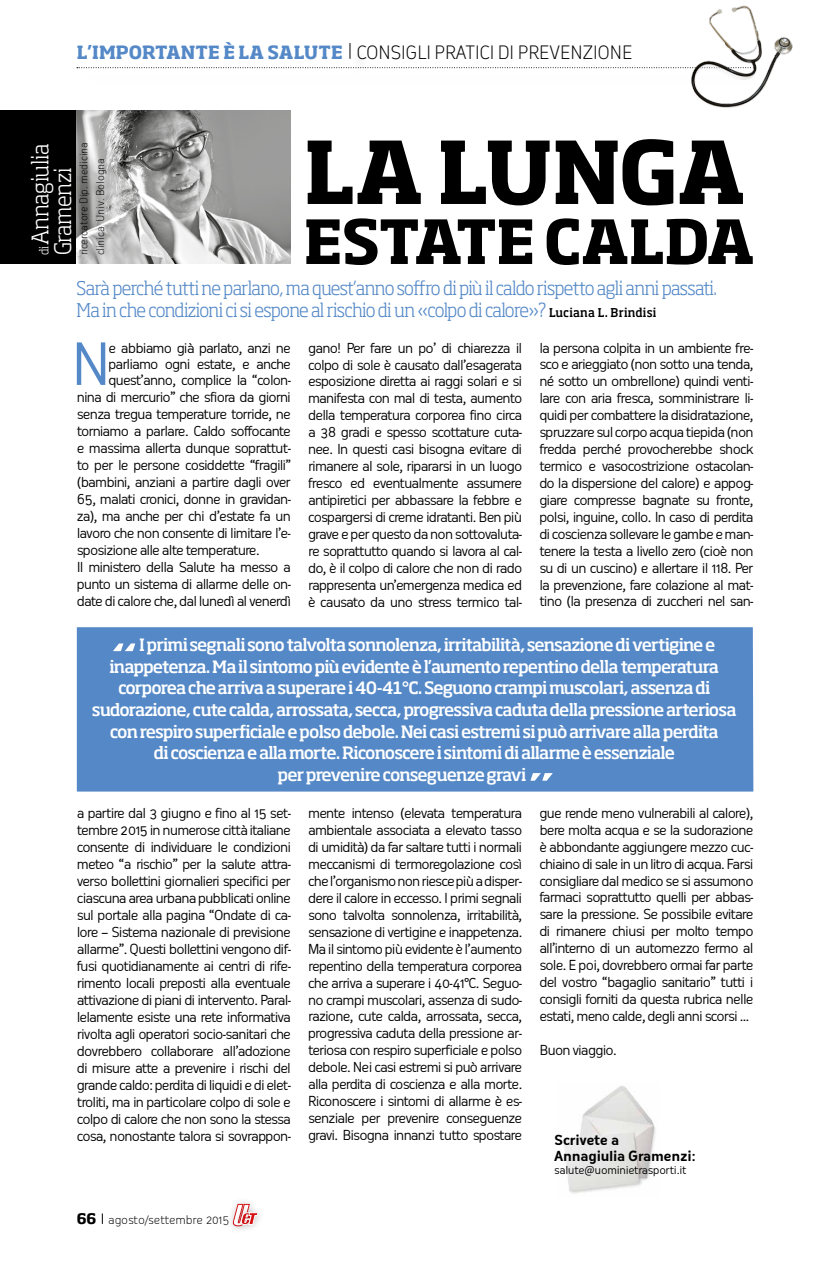
<style>
.page{position:relative;width:830px;height:1263px;background:#fff}
.page>*{position:absolute;margin:0;border:0;box-sizing:border-box;transform-origin:0 0}
.t1{font:700 85.35px "Soho Std";letter-spacing:-.015em;color:#000}
.t2{font:700 60px "Soho Std";letter-spacing:-.015em;color:#000}
.t3{font:56.7px "Oceania";color:#5488c7}
.t4{font:300 22.5px/22.5px "Soho Std";letter-spacing:-.02em;color:#fff;scale:.95 1}
.t5{font:300 18.6px/22.4px "Soho Std";letter-spacing:-.04em;color:#5488c7;scale:.95 1}
.t6{font:300 18px "Oceania";letter-spacing:-.035em;color:#000}
.t7{font:500 16.8px "Soho Std";letter-spacing:-.055em;color:#fff}
.t8{font:13.5px/17px "Oceania";letter-spacing:-.07em;color:#000;text-align:justify}
.t9{font:700 13.5px/16.2px "Oceania";letter-spacing:-.02em;color:#000}
.t10{font:300 11.7px "Oceania";letter-spacing:-.015em;color:#000}
.t11{font:10.8px "Oceania";letter-spacing:-.03em;color:#000}
.t12{font:300 10.5px/16.5px "Oceania";letter-spacing:-.01em;color:#000;scale:.95 1}
.s1{font-family:"Soho Std";font-weight:700;color:#5488c7}
.s2{font-size:12px}
.s3{font-weight:500;font-size:12px;color:#000}
.s4{font-family:"Soho Std";font-weight:700;font-size:14.4px}
</style>
<div class="page">
<div style="left:234px;top:1205px;width:25px;height:28px;background:#000;opacity:.25"></div>
<div style="left:242px;top:1205px;width:24px;height:28px;background:#000;opacity:.25"></div>
<svg style="left:232px;top:1204px;width:26px;height:22px"></svg>
<svg style="left:77px;top:67px;width:611px;height:1px"></svg>
<div style="left:0;top:111px;width:291px;height:153px;background:#000"></div>
<img style="left:77px;top:111px;width:214px;height:153px">
<div style="left:351px;top:47px;width:18px;height:29px;background:#fdfdfd"></div>
<svg style="left:349px;top:43px;width:1px;height:16px"></svg>
<img style="left:688px;top:5px;width:105px;height:103px">
<img style="left:564px;top:1086px;width:92px;height:108px">
<div style="left:77px;top:627px;width:676px;height:164px;background:#5488c7"></div>
<svg style="left:113px;top:643px;width:22px;height:8px"></svg>
<svg style="left:530px;top:773px;width:22px;height:8px"></svg>
<h3 class="t6" style="left:77px;top:42px;width:557px"><span class="s1">L’IMPORTANTE È LA SALUTE</span> CONSIGLI PRATICI DI PREVENZIONE</h3>
<h3 class="t4" style="left:29px;top:255px;width:119px;rotate:-90deg"><span class="s2">di</span> Annagiulia<br>Gramenzi</h3>
<p class="t12" style="left:75px;top:255px;width:121px;rotate:-90deg">ricercatore Dip. medicina clinica Univ. Bologna</p>
<h1 class="t1" style="left:304px;top:117px;width:443px">LA LUNGA</h1>
<h2 class="t2" style="left:303px;top:203px;width:452px">ESTATE CALDA</h2>
<h3 class="t5" style="left:77px;top:277px;width:675px">Sarà perché tutti ne parlano, ma quest’anno soffro di più il caldo rispetto agli anni passati.<br>Ma in che condizioni ci si espone al rischio di un «colpo di calore»? <span class="s3">Luciana L. Brindisi</span></h3>
<h3 class="t3" style="left:71px;top:331px;width:42px">N</h3>
<p class="t8" style="left:108px;top:339px;width:184px">e abbiamo già parlato, anzi ne</p>
<p class="t8" style="left:108px;top:355px;width:184px">parliamo ogni estate, e anche</p>
<p class="t8" style="left:108px;top:371px;width:184px">quest’anno, complice la “colon-</p>
<p class="t8" style="left:77px;top:388px;width:215px">nina di mercurio” che sfiora da giorni</p>
<p class="t8" style="left:77px;top:405px;width:216px">senza tregua temperature torride, ne</p>
<p class="t8" style="left:77px;top:423px;width:216px">torniamo a parlare. Caldo soffocante</p>
<p class="t8" style="left:77px;top:440px;width:216px">e massima allerta dunque soprattut-</p>
<p class="t8" style="left:77px;top:457px;width:216px">to per le persone cosiddette “fragili”</p>
<p class="t8" style="left:77px;top:474px;width:216px">(bambini, anziani a partire dagli over</p>
<p class="t8" style="left:77px;top:491px;width:216px">65, malati cronici, donne in gravidan-</p>
<p class="t8" style="left:77px;top:508px;width:215px">za), ma anche per chi d’estate fa un</p>
<p class="t8" style="left:77px;top:525px;width:215px">lavoro che non consente di limitare l’e-</p>
<p class="t8" style="left:77px;top:542px;width:184px">sposizione alle alte temperature.</p>
<p class="t8" style="left:77px;top:559px;width:216px">Il ministero della Salute ha messo a</p>
<p class="t8" style="left:77px;top:576px;width:216px">punto un sistema di allarme delle on-</p>
<p class="t8" style="left:77px;top:593px;width:216px">date di calore che, dal lunedì al venerdì</p>
<p class="t8" style="left:308px;top:339px;width:216px">gano! Per fare un po’ di chiarezza il colpo di sole è causato dall’esagerata esposizione diretta ai raggi solari e si manifesta con mal di testa, aumento della temperatura corporea fino circa a 38 gradi e spesso scottature cuta&shy;nee. In questi casi bisogna evitare di rimanere al sole, ripararsi in un luogo fresco ed eventualmente assumere antipiretici per abbassare la febbre e cospargersi di creme idratanti. Ben più grave e per questo da non sottovaluta&shy;re soprattutto quando si lavora al cal&shy;do, è il colpo di calore che non di rado rappresenta un’emergenza medica ed è causato da uno stress termico tal-</p>
<p class="t8" style="left:539px;top:339px;width:216px">la persona colpita in un ambiente fre&shy;sco e arieggiato (non sotto una tenda, né sotto un ombrellone) quindi venti&shy;lare con aria fresca, somministrare li&shy;quidi per combattere la disidratazione, spruzzare sul corpo acqua tiepida (non fredda perché provocherebbe shock termico e vasocostrizione ostacolan&shy;do la dispersione del calore) e appog&shy;giare compresse bagnate su fronte, polsi, inguine, collo. In caso di perdita di coscienza sollevare le gambe e man&shy;tenere la testa a livello zero (cioè non su di un cuscino) e allertare il 118. Per la prevenzione, fare colazione al mat&shy;tino (la presenza di zuccheri nel san-</p>
<p class="t7" style="left:139px;top:634px;width:577px">I primi segnali sono talvolta sonnolenza, irritabilità, sensazione di vertigine e</p>
<p class="t7" style="left:109px;top:656px;width:611px">inappetenza. Ma il sintomo più evidente è l’aumento repentino della temperatura</p>
<p class="t7" style="left:118px;top:677px;width:593px">corporea che arriva a superare i 40-41°C. Seguono crampi muscolari, assenza di</p>
<p class="t7" style="left:92px;top:699px;width:646px">sudorazione, cute calda, arrossata, secca, progressiva caduta della pressione arteriosa</p>
<p class="t7" style="left:110px;top:720px;width:610px">con respiro superficiale e polso debole. Nei casi estremi si può arrivare alla perdita</p>
<p class="t7" style="left:153px;top:742px;width:522px">di coscienza e alla morte. Riconoscere i sintomi di allarme è essenziale</p>
<p class="t7" style="left:277px;top:764px;width:250px">per prevenire conseguenze gravi</p>
<p class="t8" style="left:77px;top:804px;width:216px">a partire dal 3 giugno e fino al 15 set&shy;tembre 2015 in numerose città italiane consente di individuare le condizioni meteo “a rischio” per la salute attra&shy;verso bollettini giornalieri specifici per ciascuna area urbana pubblicati online sul portale alla pagina “Ondate di ca&shy;lore – Sistema nazionale di previsione allarme”. Questi bollettini vengono dif&shy;fusi quotidianamente ai centri di rife&shy;rimento locali preposti alla eventuale attivazione di piani di intervento. Paral&shy;lelamente esiste una rete informativa rivolta agli operatori socio-sanitari che dovrebbero collaborare all’adozione di misure atte a prevenire i rischi del grande caldo: perdita di liquidi e di elet&shy;troliti, ma in particolare colpo di sole e colpo di calore che non sono la stessa cosa, nonostante talora si sovrappon-</p>
<p class="t10" style="left:77px;top:1213px;width:154px"><span class="s4">66</span> agosto/settembre 2015</p>
<p class="t8" style="left:308px;top:805px;width:216px">mente intenso (elevata temperatura ambientale associata a elevato tasso di umidità) da far saltare tutti i normali meccanismi di termoregolazione così che l’organismo non riesce più a disper&shy;dere il calore in eccesso. I primi segnali sono talvolta sonnolenza, irritabilità, sensazione di vertigine e inappetenza.<br>Ma il sintomo più evidente è l’aumento repentino della temperatura corporea che arriva a superare i 40-41°C. Seguo&shy;no crampi muscolari, assenza di sudo&shy;razione, cute calda, arrossata, secca, progressiva caduta della pressione ar&shy;teriosa con respiro superficiale e polso debole. Nei casi estremi si può arrivare alla perdita di coscienza e alla morte.<br>Riconoscere i sintomi di allarme è es&shy;senziale per prevenire conseguenze gravi. Bisogna innanzi tutto spostare</p>
<p class="t8" style="left:539px;top:804px;width:216px">gue rende meno vulnerabili al calore), bere molta acqua e se la sudorazione è abbondante aggiungere mezzo cuc&shy;chiaino di sale in un litro di acqua. Farsi consigliare dal medico se si assumono farmaci soprattutto quelli per abbas&shy;sare la pressione. Se possibile evitare di rimanere chiusi per molto tempo all’interno di un automezzo fermo al sole. E poi, dovrebbero ormai far parte del vostro “bagaglio sanitario” tutti i consigli forniti da questa rubrica nelle estati, meno calde, degli anni scorsi …</p>
<p class="t8" style="left:539px;top:1041px;width:79px">Buon viaggio.</p>
<p class="t9" style="left:554px;top:1132px;width:143px">Scrivete a<br>Annagiulia Gramenzi:</p>
<p class="t11" style="left:554px;top:1163px;width:134px">salute@uominietrasporti.it</p>
</div>
